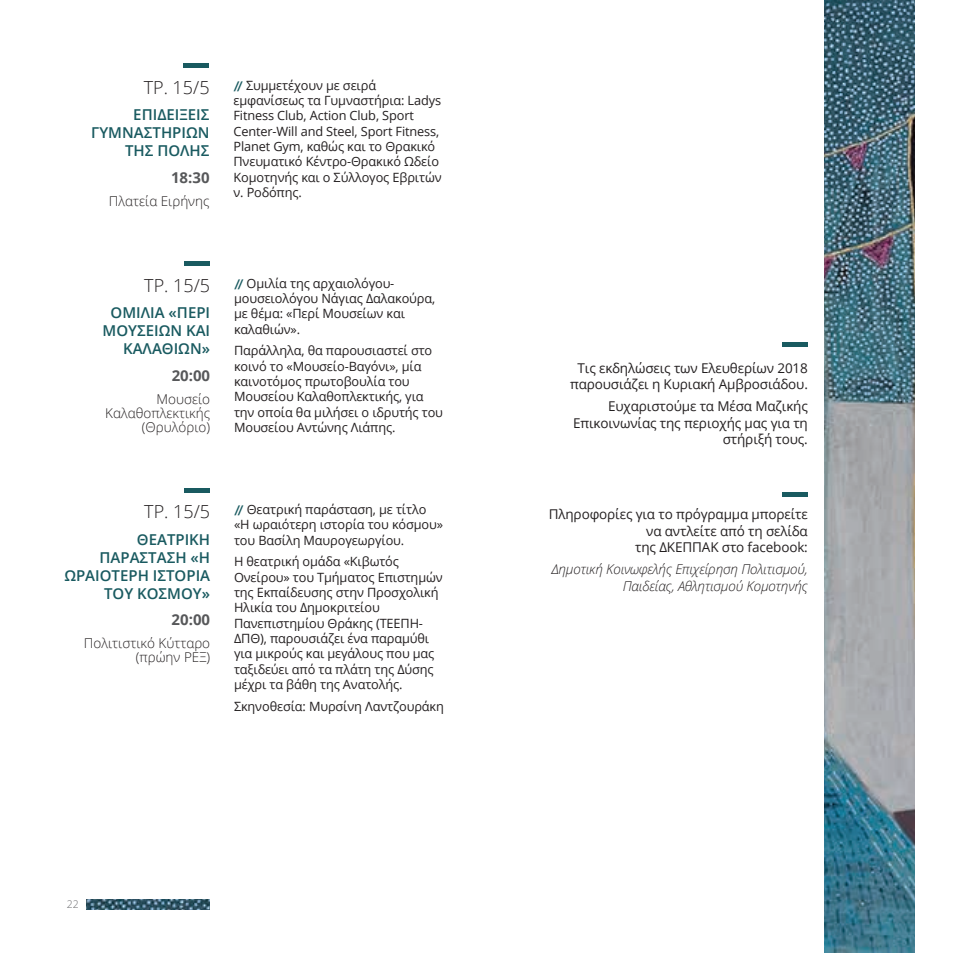
<style>
.page{position:relative;width:978px;height:953px;background:#fff}
.page>*{position:absolute;margin:0;border:0;box-sizing:border-box;transform-origin:0 0}
.t1{font:300 18px "Open Sans";color:#231f20}
.t2{font:600 15px/18px "Open Sans";color:#195a60;text-align:right}
.t3{font:700 15px "Open Sans";color:#57585a}
.t4{font:13.5px/16.2px "Open Sans";letter-spacing:-.01em;color:#231f20;text-align:right}
.t5{font:300 13.5px/14.2px "Open Sans";color:#231f20;text-align:right}
.t6{font:italic 300 13.5px/16.2px "Open Sans";letter-spacing:-.01em;color:#231f20;text-align:right}
.t7{font:12.75px/15.3px "Open Sans";letter-spacing:-.01em;color:#231f20}
.t8{font:300 10.5px "Open Sans";color:#6c6d70}
</style>
<div class="page">
<img style="left:86px;top:899px;width:123px;height:9px">
<img style="left:825px;top:0;width:89px;height:952px">
<div style="left:782px;top:342px;width:26px;height:5px;background:#195a60"></div>
<div style="left:782px;top:492px;width:26px;height:5px;background:#195a60"></div>
<hr style="left:184px;top:262px;width:25px;height:4px;background:#195a60">
<hr style="left:184px;top:488px;width:25px;height:4px;background:#195a60">
<hr style="left:183px;top:64px;width:26px;height:4px;background:#195a60">
<h1 class="t1" style="left:144px;top:75px;width:67px">τρ. 15/5</h1>
<p class="t2" style="left:91px;top:106px;width:120px">ΕΠΙΔΕΙΞΕΙΣ<br>ΓΥΜΝΑΣΤΗΡΙΩΝ<br>ΤΗΣ ΠΟΛΗΣ</p>
<p class="t3" style="left:171px;top:167px;width:40px">18:30</p>
<p class="t5" style="left:109px;top:193px;width:102px">Πλατεία Ειρήνης</p>
<p class="t7" style="left:233px;top:77px;width:210px;text-indent:13px">Συμμετέχουν με σειρά εμφανίσεως τα Γυμναστήρια: Ladys<br>Fitness Club, Action Club, Sport<br>Center-Will and Steel, Sport Fitness,<br>Planet Gym, καθώς και το Θρακικό<br>Πνευματικό Κέντρο-Θρακικό Ωδείο<br>Κομοτηνής και ο Σύλλογος Εβριτών ν. Ροδόπης.</p>
<h1 class="t1" style="left:144px;top:273px;width:67px">τρ. 15/5</h1>
<p class="t2" style="left:103px;top:303px;width:109px">ΟΜΙΛΙΑ «ΠΕΡΙ<br>ΜΟΥΣΕΙΩΝ ΚΑΙ<br>ΚΑΛΑΘΙΩΝ»</p>
<p class="t3" style="left:172px;top:365px;width:40px">20:00</p>
<p class="t5" style="left:105px;top:391px;width:106px">Μουσείο<br>Καλαθοπλεκτικής (Θρυλόριο)</p>
<p class="t7" style="left:234px;top:275px;width:203px;text-indent:13px">Ομιλία της αρχαιολόγου&shy;μουσειολόγου Νάγιας Δαλακούρα, με θέμα: «Περί Μουσείων και καλαθιών».</p>
<p class="t7" style="left:234px;top:343px;width:211px">Παράλληλα, θα παρουσιαστεί στο κοινό το «Μουσείο-Βαγόνι», μία καινοτόμος πρωτοβουλία του<br>Μουσείου Καλαθοπλεκτικής, για την οποία θα μιλήσει ο ιδρυτής του<br>Μουσείου Αντώνης Λιάπης.</p>
<h1 class="t1" style="left:144px;top:499px;width:67px">τρ. 15/5</h1>
<p class="t2" style="left:64px;top:530px;width:147px">ΘΕΑΤΡΙΚΗ<br>ΠΑΡΑΣΤΑΣΗ «Η<br>ΩΡΑΙΟΤΕΡΗ ΙΣΤΟΡΙΑ<br>ΤΟΥ ΚΟΣΜΟΥ»</p>
<p class="t3" style="left:172px;top:609px;width:40px">20:00</p>
<p class="t5" style="left:84px;top:635px;width:128px">Πολιτιστικό Κύτταρο (πρώην ΡΕΞ)</p>
<p class="t7" style="left:234px;top:501px;width:211px;text-indent:13px">Θεατρική παράσταση, με τίτλο «Η ωραιότερη ιστορία του κόσμου» του Βασίλη Μαυρογεωργίου.</p>
<p class="t7" style="left:234px;top:554px;width:210px">Η θεατρική ομάδα «Κιβωτός<br>Ονείρου» του Τμήματος Επιστημών της Εκπαίδευσης στην Προσχολική<br>Ηλικία του Δημοκριτείου<br>Πανεπιστημίου Θράκης (ΤΕΕΠΗ-<br>ΔΠΘ), παρουσιάζει ένα παραμύθι για μικρούς και μεγάλους που μας ταξιδεύει από τα πλάτη της Δύσης μέχρι τα βάθη της Ανατολής.</p>
<p class="t7" style="left:234px;top:698px;width:211px">Σκηνοθεσία: Μυρσίνη Λαντζουράκη</p>
<p class="t8" style="left:67px;top:896px;width:13px">22</p>
<p class="t4" style="left:570px;top:359px;width:239px;text-align:center">Τις εκδηλώσεις των Ελευθερίων 2018 παρουσιάζει η Κυριακή Αμβροσιάδου.</p>
<p class="t4" style="left:573px;top:398px;width:236px">Ευχαριστούμε τα Μέσα Μαζικής<br>Επικοινωνίας της περιοχής μας για τη στήριξή τους.</p>
<p class="t4" style="left:549px;top:506px;width:261px">Πληροφορίες για το πρόγραμμα μπορείτε να αντλείτε από τη σελίδα<br>της ΔΚΕΠΠΑΚ στο facebook:</p>
<p class="t6" style="left:551px;top:561px;width:258px">Δημοτική Κοινωφελής Επιχείρηση Πολιτισμού,<br>Παιδείας, Αθλητισμού Κομοτηνής</p>
</div>
